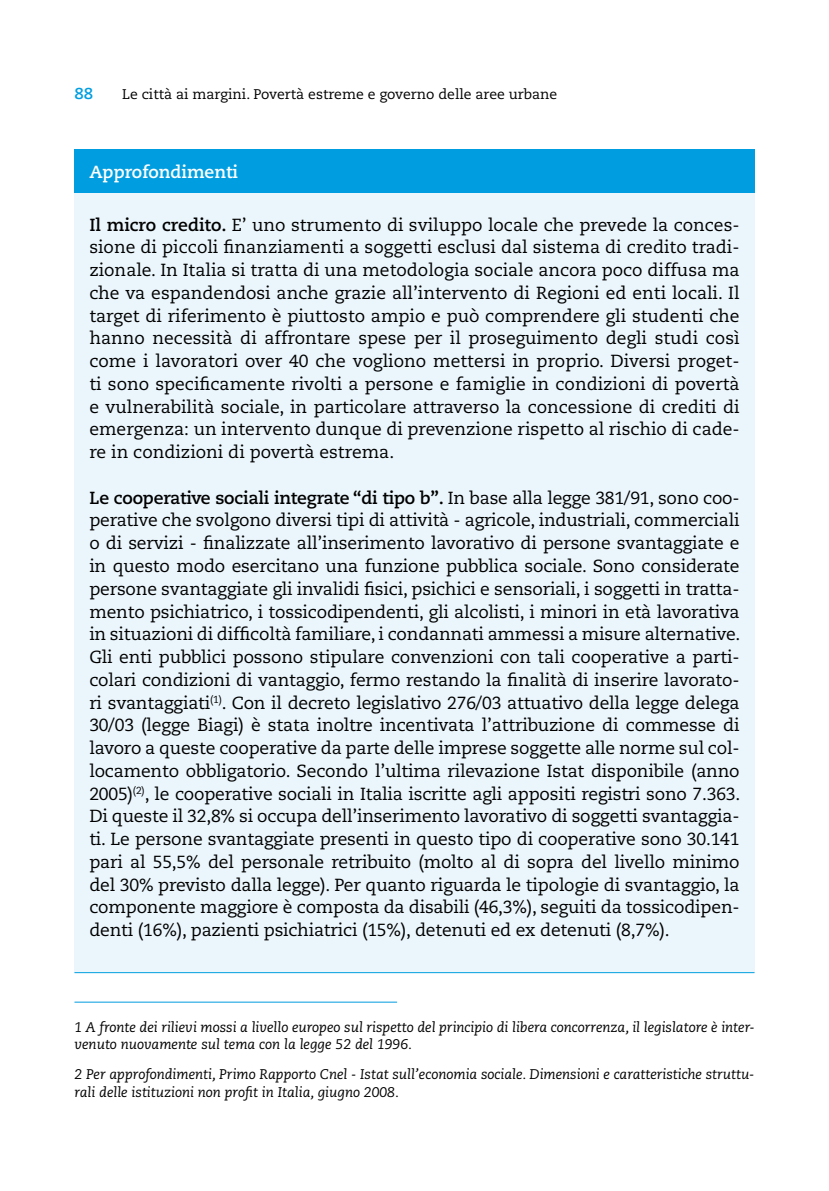
<style>
.page{position:relative;width:829px;height:1191px;background:#fff}
.page>*{position:absolute;margin:0;border:0;box-sizing:border-box;transform-origin:0 0}
.t1{font:17.5px/22.8px "Caecilia LT Std";letter-spacing:-.01em;color:#000;text-align:justify}
.t2{font:700 17.5px "Caecilia LT Std";color:#fff}
.t3{font:700 15.75px "Caecilia LT Std";color:#009ee0}
.t4{font:italic 14px/17.5px "Caecilia LT Std";color:#000}
.t5{font:14px "Caecilia LT Std";color:#000}
.s1{font-weight:700}
</style>
<div class="page">
<div style="left:74px;top:149px;width:680px;height:44px;background:#009ee0"></div>
<div style="left:74px;top:193px;width:680px;height:779px;background:#ebf6fc"></div>
<hr style="left:74px;top:972px;width:680px;height:1px;background:#009ee0">
<hr style="left:74px;top:1001px;width:323px;height:1px;background:#009ee0">
<p class="t3" style="left:74px;top:85px;width:20px">88</p>
<p class="t5" style="left:122px;top:86px;width:436px">Le città ai margini. Povertà estreme e governo delle aree urbane</p>
<p class="t2" style="left:89px;top:161px;width:150px">Approfondimenti</p>
<p class="t1" style="left:89px;top:213px;width:651px"><span class="s1">Il micro credito.</span> E’ uno strumento di sviluppo locale che prevede la conces&shy;sione di piccoli finanziamenti a soggetti esclusi dal sistema di credito tradi&shy;zionale. In Italia si tratta di una metodologia sociale ancora poco diffusa ma che va espandendosi anche grazie all’intervento di Regioni ed enti locali. Il target di riferimento è piuttosto ampio e può comprendere gli studenti che hanno necessità di affrontare spese per il proseguimento degli studi così come i lavoratori over 40 che vogliono mettersi in proprio. Diversi proget&shy;ti sono specificamente rivolti a persone e famiglie in condizioni di povertà e vulnerabilità sociale, in particolare attraverso la concessione di crediti di emergenza: un intervento dunque di prevenzione rispetto al rischio di cade&shy;re in condizioni di povertà estrema.</p>
<p class="t1" style="left:89px;top:486px;width:652px"><span class="s1">Le cooperative sociali integrate “di tipo b”.</span> In base alla legge 381/91, sono coo&shy;perative che svolgono diversi tipi di attività - agricole, industriali, commerciali o di servizi - finalizzate all’inserimento lavorativo di persone svantaggiate e in questo modo esercitano una funzione pubblica sociale. Sono considerate persone svantaggiate gli invalidi fisici, psichici e sensoriali, i soggetti in tratta&shy;mento psichiatrico, i tossicodipendenti, gli alcolisti, i minori in età lavorativa in situazioni di difficoltà familiare, i condannati ammessi a misure alternative.<br>Gli enti pubblici possono stipulare convenzioni con tali cooperative a parti&shy;colari condizioni di vantaggio, fermo restando la finalità di inserire lavorato&shy;ri svantaggiati<sup>(1)</sup>. Con il decreto legislativo 276/03 attuativo della legge delega 30/03 (legge Biagi) è stata inoltre incentivata l’attribuzione di commesse di lavoro a queste cooperative da parte delle imprese soggette alle norme sul col&shy;locamento obbligatorio. Secondo l’ultima rilevazione Istat disponibile (anno 2005)<sup>(2)</sup>, le cooperative sociali in Italia iscritte agli appositi registri sono 7.363.<br>Di queste il 32,8% si occupa dell’inserimento lavorativo di soggetti svantaggia&shy;ti. Le persone svantaggiate presenti in questo tipo di cooperative sono 30.141 pari al 55,5% del personale retribuito (molto al di sopra del livello minimo del 30% previsto dalla legge). Per quanto riguarda le tipologie di svantaggio, la componente maggiore è composta da disabili (46,3%), seguiti da tossicodipen&shy;denti (16%), pazienti psichiatrici (15%), detenuti ed ex detenuti (8,7%).</p>
<p class="t4" style="left:74px;top:1018px;width:681px">1 A fronte dei rilievi mossi a livello europeo sul rispetto del principio di libera concorrenza, il legislatore è inter&shy;venuto nuovamente sul tema con la legge 52 del 1996.</p>
<p class="t4" style="left:74px;top:1066px;width:681px">2 Per approfondimenti, Primo Rapporto Cnel - Istat sull’economia sociale. Dimensioni e caratteristiche struttu&shy;rali delle istituzioni non profit in Italia, giugno 2008.</p>
</div>
